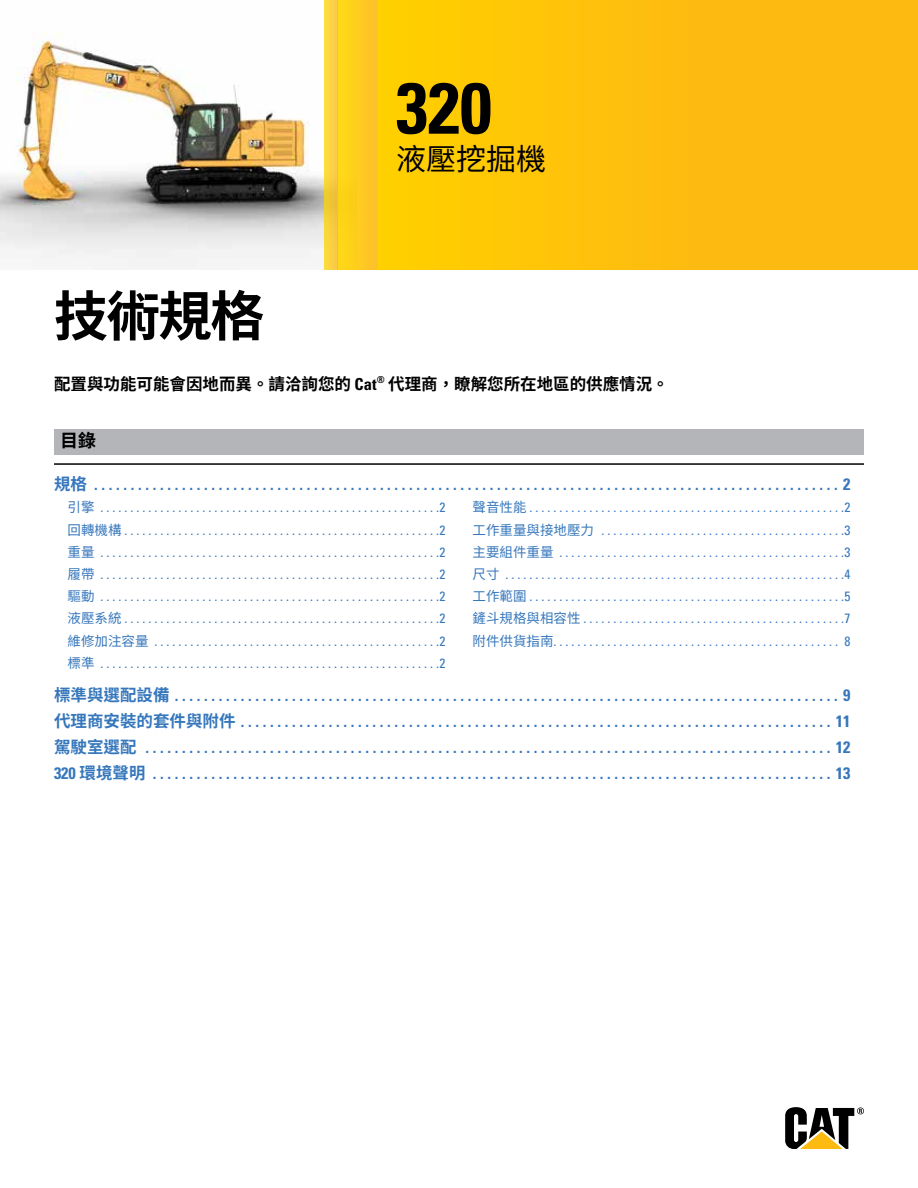
<style>
.page{position:relative;width:918px;height:1188px;background:#fff}
.page>*{position:absolute;margin:0;border:0;box-sizing:border-box;transform-origin:0 0}
.t1{font:700 condensed 72px "Univers LT Std";color:#000}
.t2{font:700 54px "Noto Sans CJ Ktc";color:#000}
.t3{font:30px "Noto Sans CJ Ktc";color:#000}
.t4{font:700 18px "Noto Sans CJ Ktc";color:#000}
.t5{font:700 condensed 16.5px/26px "Univers LT Std";color:#3677bc;text-align:justify}
.t6{font:700 16.5px "Noto Sans CJ Ktc";color:#000}
.t7{font:condensed 13.5px/22.2px "Univers LT Std";color:#3677bc;text-align:justify}
.s1{font-family:"Univers LT Std";font-stretch:condensed}
.s2{font-family:"Noto Sans CJ Ktc";font-stretch:normal}
</style>
<div class="page">
<img style="left:0;top:33px;width:324px;height:234px">
<div style="left:378px;top:0;width:540px;height:270px;background:linear-gradient(to right,#ffcd02,#fdb516)"></div>
<div style="left:338px;top:0;width:40px;height:270px;background:#fecd1e"></div>
<svg style="left:324px;top:0;width:14px;height:270px;background:#fbd03e"></svg>
<svg style="left:785px;top:1107px;width:79px;height:42px"></svg>
<div style="left:54px;top:429px;width:810px;height:26px;background:#b3b5b8"></div>
<hr style="left:54px;top:463px;width:810px;height:2px;background:#000">
<h1 class="t1" style="left:396px;top:64px;width:97px">320</h1>
<h3 class="t3" style="left:396px;top:142px;width:151px">液壓挖掘機</h3>
<h2 class="t2" style="left:54px;top:286px;width:212px">技術規格</h2>
<p class="t6" style="left:54px;top:375px;width:616px">配置與功能可能會因地而異。請洽詢您的 <span class="s1">Cat</span><sup>®</sup> 代理商，瞭解您所在地區的供應情況。</p>
<h3 class="t4" style="left:60px;top:430px;width:37px">目錄</h3>
<p class="t5" style="left:54px;top:471px;width:798px"><span class="s2">規格</span> . . . . . . . . . . . . . . . . . . . . . . . . . . . . . . . . . . . . . . . . . . . . . . . . . . . . . . . . . . . . . . . . . . . . . . . . . . . . . . . . . . . . . . . . . . . . . . . . . . . . . . 2</p>
<p class="t7" style="left:68px;top:496px;width:379px"><span class="s2">引擎</span> . . . . . . . . . . . . . . . . . . . . . . . . . . . . . . . . . . . . . . . . . . . . . . . . . . . . . . . . .2<span class="s2">回轉機構</span>.....................................................2<span class="s2">重量</span> . . . . . . . . . . . . . . . . . . . . . . . . . . . . . . . . . . . . . . . . . . . . . . . . . . . . . . . . .2<span class="s2">履帶</span> . . . . . . . . . . . . . . . . . . . . . . . . . . . . . . . . . . . . . . . . . . . . . . . . . . . . . . . . .2<span class="s2">驅動</span> . . . . . . . . . . . . . . . . . . . . . . . . . . . . . . . . . . . . . . . . . . . . . . . . . . . . . . . . .2<span class="s2">液壓系統</span>.....................................................2<span class="s2">維修加注容量</span> . . . . . . . . . . . . . . . . . . . . . . . . . . . . . . . . . . . . . . . . . . . . . . . .2<span class="s2">標準</span> . . . . . . . . . . . . . . . . . . . . . . . . . . . . . . . . . . . . . . . . . . . . . . . . . . . . . . . . .2</p>
<p class="t7" style="left:472px;top:496px;width:379px;text-align:left"><span class="s2">聲音性能</span>.....................................................2<span class="s2">工作重量與接地壓力</span> .........................................3<span class="s2">主要組件重量</span> . . . . . . . . . . . . . . . . . . . . . . . . . . . . . . . . . . . . . . . . . . . . . . . .3<span class="s2">尺寸</span> . . . . . . . . . . . . . . . . . . . . . . . . . . . . . . . . . . . . . . . . . . . . . . . . . . . . . . . . .4<span class="s2">工作範圍</span>.....................................................5<span class="s2">鏟斗規格與相容性</span>............................................7<span class="s2">附件供貨指南</span>................................................ 8</p>
<p class="t5" style="left:54px;top:682px;width:798px"><span class="s2">標準與選配設備</span> ...........................................................................................9<span class="s2">代理商安裝的套件與附件</span>.................................................................................11<span class="s2">駕駛室選配</span> ..............................................................................................12<br>320 <span class="s2">環境聲明</span> . . . . . . . . . . . . . . . . . . . . . . . . . . . . . . . . . . . . . . . . . . . . . . . . . . . . . . . . . . . . . . . . . . . . . . . . . . . . . . . . . . . . . . . . . . . . . 13</p>
</div>
